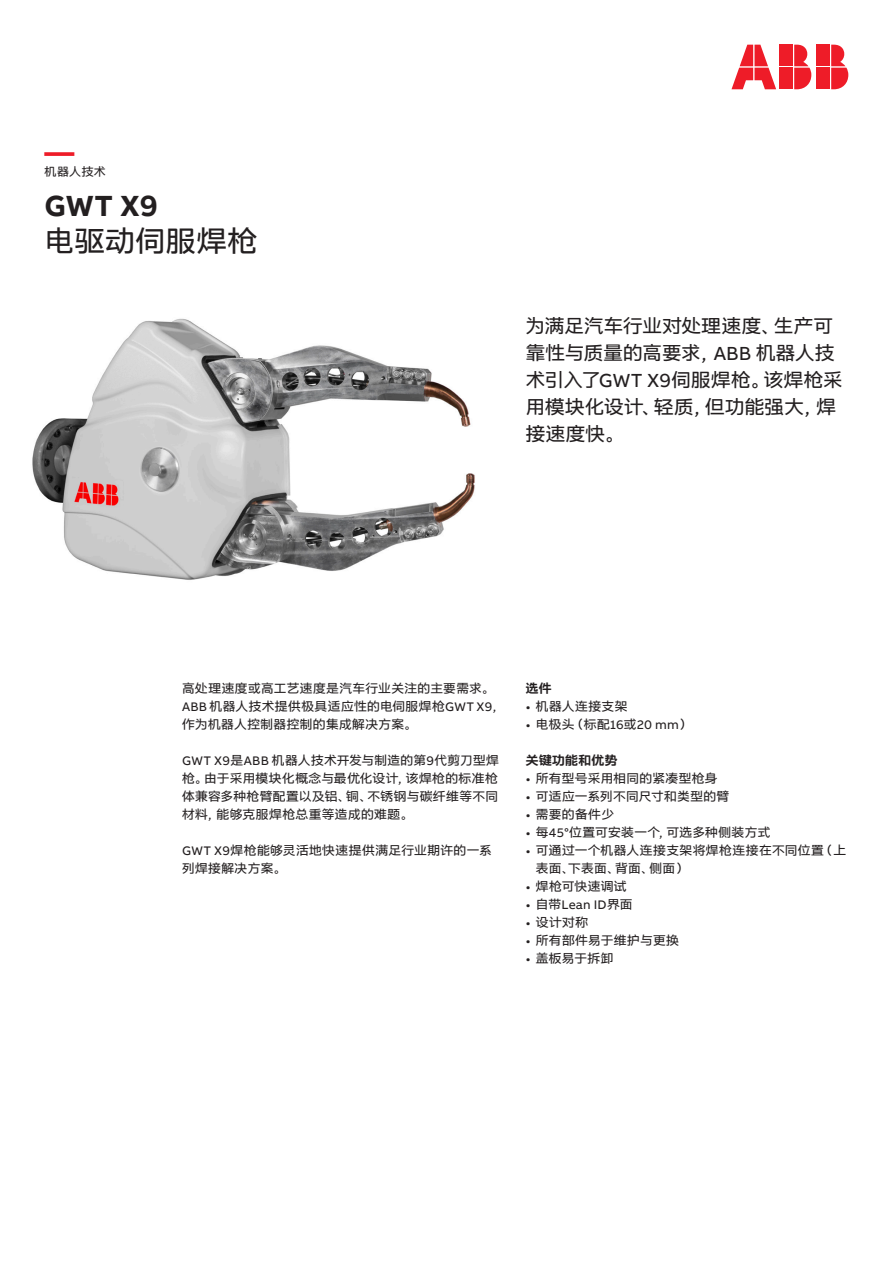
<style>
.page{position:relative;width:893px;height:1263px;background:#fff}
.page>*{position:absolute;margin:0;border:0;box-sizing:border-box;transform-origin:0 0}
.Subheadline_M_20pt_2{font:30px "AB Bvoice CNSG";letter-spacing:.015em;color:#231f20}
.Headline_M_20pt_24pt{font:700 30px "AB Bvoice CNSG";color:#231f20}
.Headline_M_20pt_24pt-2{font:700 30px "AB Bvoice CNSG";color:#ee1c28}
.Lead_13pt_18pt{font:19.5px/27px "AB Bvoice CNSG";letter-spacing:.01em;color:#231f20}
.Copytext_8_5pt_12pt{font:12.75px/18px "AB Bvoice CNSG";letter-spacing:.03em;color:#231f20}
.Listing_01_8_5pt_12p{font:12.75px/18px "AB Bvoice CNSG";letter-spacing:.025em;color:#231f20}
.Listing_01_8_5pt_12p-2{font:700 12.75px "AB Bvoice CNSG";letter-spacing:.03em;color:#231f20}
.Category_M_8pt_9_6pt{font:12px "AB Bvoice CNSG";letter-spacing:.03em;color:#231f20}
.s1{font-family:"AB Bvoice"}
</style>
<div class="page">
<img style="left:32px;top:318px;width:443px;height:262px">
<div style="left:817px;top:45px;width:13px;height:21px;background:#ee1c28"></div>
<div style="left:817px;top:68px;width:13px;height:21px;background:#ee1c28"></div>
<svg style="left:831px;top:45px;width:17px;height:44px"></svg>
<svg style="left:731px;top:45px;width:45px;height:44px"></svg>
<div style="left:780px;top:45px;width:13px;height:21px;background:#ee1c28"></div>
<div style="left:780px;top:68px;width:13px;height:21px;background:#ee1c28"></div>
<svg style="left:794px;top:45px;width:17px;height:44px"></svg>
<p class="Headline_M_20pt_24pt-2" style="left:45px;top:133px;width:31px">—</p>
<p class="Category_M_8pt_9_6pt" style="left:45px;top:165px;width:63px">机器人技术</p>
<p class="Headline_M_20pt_24pt" style="left:45px;top:187px;width:115px">GWT X9</p>
<p class="Subheadline_M_20pt_2" style="left:45px;top:224px;width:214px">电驱动伺服焊枪</p>
<p class="Lead_13pt_18pt" style="left:526px;top:312px;width:318px">为满足汽车行业对处理速度、生产可靠性与质量的高要求，ABB 机器人技术引入了GWT X9伺服焊枪。该焊枪采用模块化设计、轻质，但功能强大，焊接速度快。</p>
<p class="Copytext_8_5pt_12pt" style="left:182px;top:679px;width:324px">高处理速度或高工艺速度是汽车行业关注的主要需求。<br>ABB 机器人技术提供极具适应性的电伺服焊枪GWT X9，作为机器人控制器控制的集成解决方案。</p>
<p class="Copytext_8_5pt_12pt" style="left:182px;top:751px;width:318px;text-align:justify">GWT X9是ABB 机器人技术开发与制造的第9代剪刀型焊枪。由于采用模块化概念与最优化设计，该焊枪的标准枪体兼容多种枪臂配置以及铝、铜、不锈钢与碳纤维等不同材料，能够克服焊枪总重等造成的难题。</p>
<p class="Copytext_8_5pt_12pt" style="left:182px;top:841px;width:311px">GWT X9焊枪能够灵活地快速提供满足行业期许的一系列焊接解决方案。</p>
<p class="Listing_01_8_5pt_12p-2" style="left:526px;top:681px;width:27px">选件</p>
<p class="Listing_01_8_5pt_12p" style="left:526px;top:697px;width:103px"><span class="s1">•</span> 机器人连接支架</p>
<p class="Listing_01_8_5pt_12p" style="left:526px;top:715px;width:166px"><span class="s1">•</span> 电极头（标配16或20 mm）</p>
<p class="Listing_01_8_5pt_12p-2" style="left:526px;top:753px;width:93px">关键功能和优势</p>
<p class="Listing_01_8_5pt_12p" style="left:526px;top:769px;width:193px"><span class="s1">•</span> 所有型号采用相同的紧凑型枪身</p>
<p class="Listing_01_8_5pt_12p" style="left:526px;top:787px;width:205px"><span class="s1">•</span> 可适应一系列不同尺寸和类型的臂</p>
<p class="Listing_01_8_5pt_12p" style="left:526px;top:805px;width:90px"><span class="s1">•</span> 需要的备件少</p>
<p class="Listing_01_8_5pt_12p" style="left:526px;top:823px;width:246px"><span class="s1">•</span> 每45°位置可安装一个，可选多种侧装方式</p>
<p class="Listing_01_8_5pt_12p" style="left:536px;top:841px;width:312px;text-indent:-10px"><span class="s1">•</span> 可通过一个机器人连接支架将焊枪连接在不同位置（上表面、下表面、背面、侧面）</p>
<p class="Listing_01_8_5pt_12p" style="left:526px;top:877px;width:102px"><span class="s1">•</span> 焊枪可快速调试</p>
<p class="Listing_01_8_5pt_12p" style="left:526px;top:895px;width:108px"><span class="s1">•</span> 自带Lean ID界面</p>
<p class="Listing_01_8_5pt_12p" style="left:526px;top:913px;width:64px"><span class="s1">•</span> 设计对称</p>
<p class="Listing_01_8_5pt_12p" style="left:526px;top:931px;width:155px"><span class="s1">•</span> 所有部件易于维护与更换</p>
<p class="Listing_01_8_5pt_12p" style="left:526px;top:949px;width:89px"><span class="s1">•</span> 盖板易于拆卸</p>
</div>
